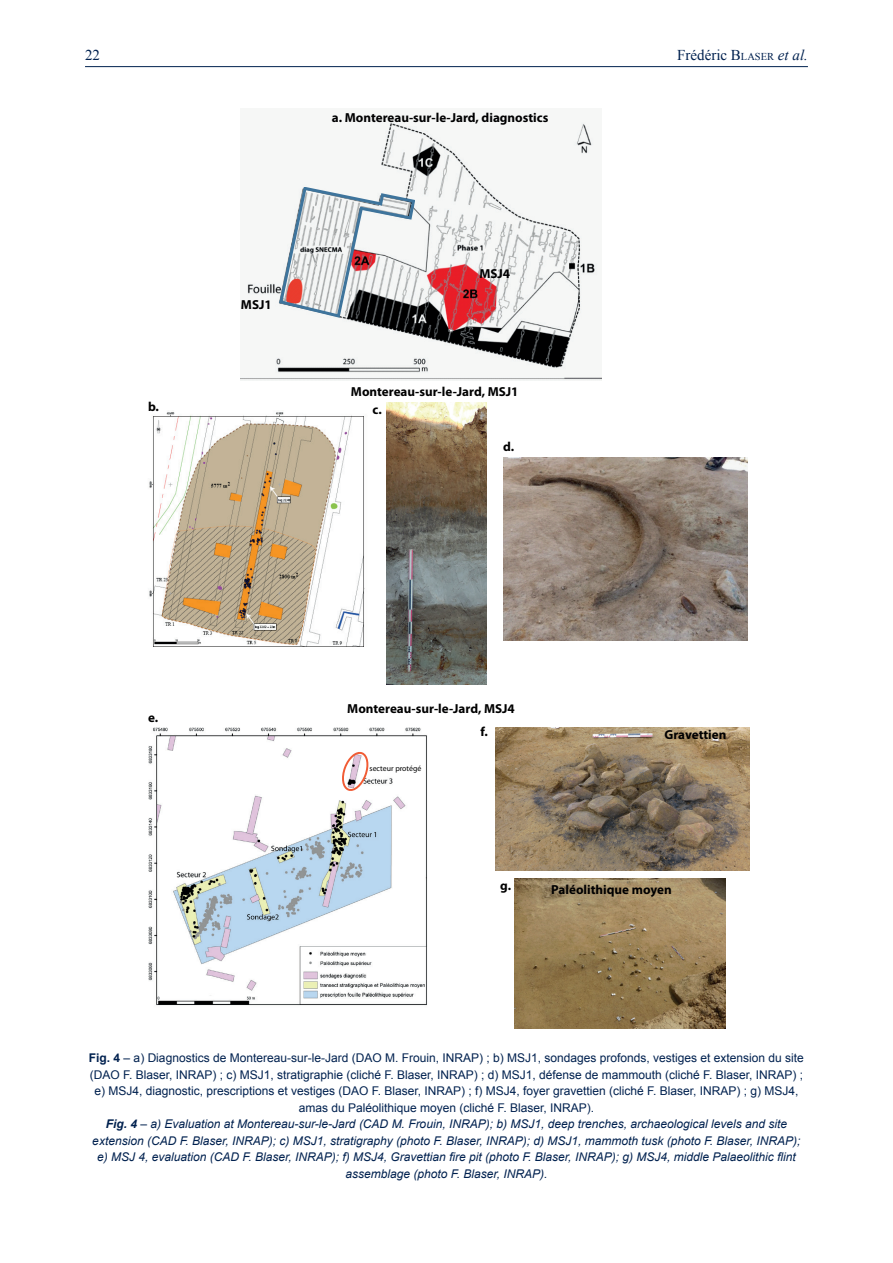
<style>
.page{position:relative;width:893px;height:1263px;background:#fff}
.page>*{position:absolute;margin:0;border:0;box-sizing:border-box;transform-origin:0 0}
.t1{font:15px "Times New Roman";color:#00214f}
.t2{font:700 13.05px "Myriad Pro";color:#000001}
.t3{font:12px/16.5px "Arial";color:#00214f;text-align:center}
.t4{font:7.8px "Myriad Pro";color:#000001}
.s1{font-size:10.5px}
.s2{font-style:italic}
.s3{font-weight:700}
.s4{font-weight:700;font-style:italic}
</style>
<div class="page">
<hr style="left:85px;top:66px;width:723px;height:1px;background:#00214f">
<img style="left:241px;top:122px;width:361px;height:259px">
<img style="left:496px;top:728px;width:254px;height:143px">
<img style="left:148px;top:727px;width:279px;height:279px">
<img style="left:503px;top:457px;width:244px;height:183px">
<img style="left:386px;top:403px;width:100px;height:281px">
<img style="left:149px;top:412px;width:216px;height:235px">
<img style="left:514px;top:878px;width:211px;height:150px">
<svg style="left:280px;top:187px;width:135px;height:130px"></svg>
<svg style="left:340px;top:751px;width:30px;height:41px"></svg>
<p class="t1" style="left:85px;top:45px;width:16px">22</p>
<p class="t1" style="left:677px;top:45px;width:132px">Frédéric B<span class="s1">LASER</span> <span class="s2">et al.</span></p>
<p class="t2" style="left:332px;top:109px;width:218px">a. Montereau-sur-le-Jard, diagnostics</p>
<p class="t2" style="left:241px;top:296px;width:32px">MSJ1</p>
<p class="t2" style="left:479px;top:265px;width:32px">MSJ4</p>
<p class="t2" style="left:351px;top:383px;width:169px">Montereau-sur-le-Jard, MSJ1</p>
<p class="t2" style="left:148px;top:398px;width:12px">b.</p>
<p class="t2" style="left:373px;top:401px;width:11px">c.</p>
<p class="t2" style="left:503px;top:438px;width:13px">d.</p>
<p class="t2" style="left:148px;top:709px;width:12px">e.</p>
<p class="t2" style="left:347px;top:700px;width:169px">Montereau-sur-le-Jard, MSJ4</p>
<p class="t4" style="left:370px;top:764px;width:53px">secteur protégé</p>
<p class="t2" style="left:481px;top:723px;width:9px">f.</p>
<p class="t2" style="left:664px;top:726px;width:63px">Gravettien</p>
<p class="t2" style="left:500px;top:877px;width:12px">g.</p>
<p class="t2" style="left:551px;top:881px;width:122px">Paléolithique moyen</p>
<p class="t3" style="left:89px;top:1050px;width:716px"><span class="s3">Fig. 4</span> – a) Diagnostics de Montereau-sur-le-Jard (DAO M. Frouin, INRAP) ; b) MSJ1, sondages profonds, vestiges et extension du site (DAO F. Blaser, INRAP) ; c) MSJ1, stratigraphie (cliché F. Blaser, INRAP) ; d) MSJ1, défense de mammouth (cliché F. Blaser, INRAP) ; e) MSJ4, diagnostic, prescriptions et vestiges (DAO F. Blaser, INRAP) ; f) MSJ4, foyer gravettien (cliché F. Blaser, INRAP) ; g) MSJ4, amas du Paléolithique moyen (cliché F. Blaser, INRAP).<br><span class="s4">Fig. 4</span> <span class="s2">– a) Evaluation at Montereau-sur-le-Jard (CAD M. Frouin, INRAP); b) MSJ1, deep trenches, archaeological levels and site extension (CAD F. Blaser, INRAP); c) MSJ1, stratigraphy (photo F. Blaser, INRAP); d) MSJ1, mammoth tusk (photo F. Blaser, INRAP); e) MSJ 4, evaluation (CAD F. Blaser, INRAP); f) MSJ4, Gravettian fire pit (photo F. Blaser, INRAP); g) MSJ4, middle Palaeolithic flint assemblage (photo F. Blaser, INRAP).</span></p>
</div>
